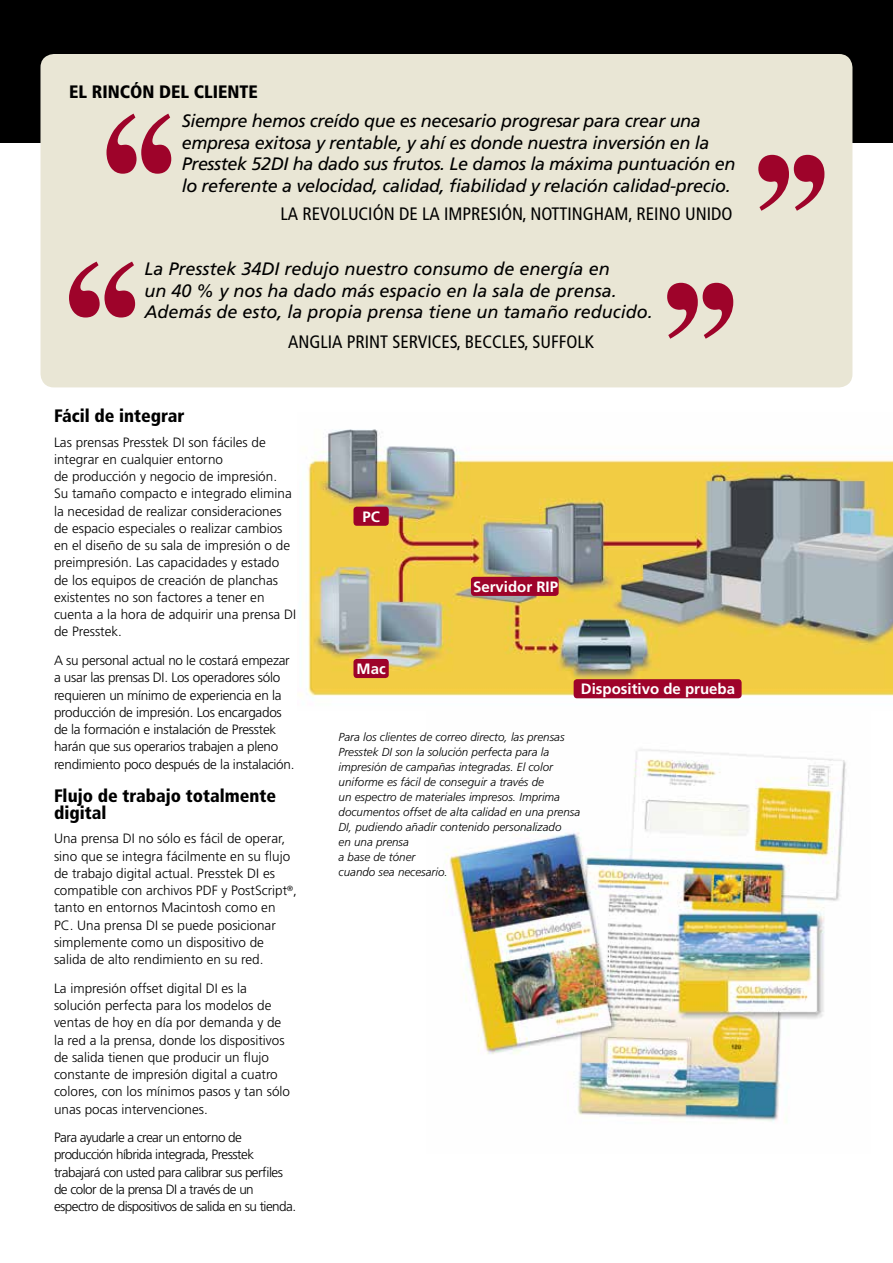
<style>
.page{position:relative;width:893px;height:1263px;background:#fff}
.page>*{position:absolute;margin:0;border:0;box-sizing:border-box;transform-origin:0 0}
.t1{font:italic 18px/21.6px "Frutiger LT Std";letter-spacing:-.02em;color:#000}
.t2{font:italic 18px/21.6px "Frutiger LT Std";color:#000}
.t3{font:condensed 18px "Frutiger LT Std";color:#000}
.t4{font:900 condensed 18px/16.8px "Frutiger LT Std";color:#000}
.t5{font:700 15px "Frutiger LT Std";color:#fff}
.t6{font:300 13.5px/17.2px "Frutiger LT Std";color:#000}
.t7{font:300 13.5px/17.2px "Frutiger LT Std";letter-spacing:-.02em;color:#000}
.t8{font:300 13.5px/17.2px "Frutiger LT Std";letter-spacing:-.04em;color:#000}
.t9{font:italic 300 11.7px/15px "Frutiger LT Std";color:#000}
</style>
<div class="page">
<img style="left:445px;top:749px;width:401px;height:373px">
<div style="left:0;top:0;width:893px;height:142px;background:#000"></div>
<div style="left:41px;top:54px;width:811px;height:333px;background:#e9e6d5;border-radius:14px"></div>
<img style="left:299px;top:429px;width:594px;height:270px">
<div style="left:353px;top:659px;width:36px;height:19px;background:#9e032a;border-radius:3px"></div>
<div style="left:353px;top:507px;width:36px;height:19px;background:#9e032a;border-radius:3px"></div>
<div style="left:471px;top:577px;width:88px;height:19px;background:#9e032a;border-radius:3px"></div>
<div style="left:574px;top:679px;width:168px;height:19px;background:#9e032a;border-radius:3px"></div>
<svg style="left:106px;top:114px;width:65px;height:60px"></svg>
<svg style="left:758px;top:155px;width:66px;height:56px"></svg>
<svg style="left:69px;top:262px;width:66px;height:55px"></svg>
<svg style="left:667px;top:283px;width:66px;height:56px"></svg>
<h1 class="t4" style="left:69px;top:83px;width:190px">EL RINCÓN DEL CLIENTE</h1>
<p class="t1" style="left:182px;top:110px;width:555px">Siempre hemos creído que es necesario progresar para crear una empresa exitosa y rentable, y ahí es donde nuestra inversión en la Presstek 52DI ha dado sus frutos. Le damos la máxima puntuación en lo referente a velocidad, calidad, fiabilidad y relación calidad-precio.</p>
<h1 class="t3" style="left:281px;top:203px;width:453px">LA REVOLUCIÓN DE LA IMPRESIÓN, NOTTINGHAM, REINO UNIDO</h1>
<h1 class="t2" style="left:144px;top:258px;width:510px">La Presstek 34DI redujo nuestro consumo de energía en<br>un 40 % y nos ha dado más espacio en la sala de prensa.<br>Además de esto, la propia prensa tiene un tamaño reducido.</h1>
<h1 class="t3" style="left:288px;top:331px;width:307px">ANGLIA PRINT SERVICES, BECCLES, SUFFOLK</h1>
<h1 class="t4" style="left:54px;top:408px;width:132px">Fácil de integrar</h1>
<p class="t6" style="left:54px;top:434px;width:244px">Las prensas Presstek DI son fáciles de integrar en cualquier entorno<br>de producción y negocio de impresión.<br>Su tamaño compacto e integrado elimina la necesidad de realizar consideraciones de espacio especiales o realizar cambios en el diseño de su sala de impresión o de preimpresión. Las capacidades y estado de los equipos de creación de planchas existentes no son factores a tener en cuenta a la hora de adquirir una prensa DI de Presstek.</p>
<p class="t7" style="left:54px;top:652px;width:242px">A su personal actual no le costará empezar a usar las prensas DI. Los operadores sólo requieren un mínimo de experiencia en la producción de impresión. Los encargados de la formación e instalación de Presstek harán que sus operarios trabajen a pleno rendimiento poco después de la instalación.</p>
<h1 class="t4" style="left:54px;top:787px;width:224px">Flujo de trabajo totalmente digital</h1>
<p class="t6" style="left:54px;top:830px;width:244px">Una prensa DI no sólo es fácil de operar, sino que se integra fácilmente en su flujo de trabajo digital actual. Presstek DI es compatible con archivos PDF y PostScript<sup>®</sup>, tanto en entornos Macintosh como en PC. Una prensa DI se puede posicionar simplemente como un dispositivo de salida de alto rendimiento en su red.</p>
<p class="t6" style="left:54px;top:980px;width:238px">La impresión offset digital DI es la solución perfecta para los modelos de ventas de hoy en día por demanda y de la red a la prensa, donde los dispositivos de salida tienen que producir un flujo constante de impresión digital a cuatro colores, con los mínimos pasos y tan sólo unas pocas intervenciones.</p>
<p class="t8" style="left:54px;top:1129px;width:244px">Para ayudarle a crear un entorno de producción híbrida integrada, Presstek trabajará con usted para calibrar sus perfiles de color de la prensa DI a través de un espectro de dispositivos de salida en su tienda.</p>
<p class="t5" style="left:362px;top:508px;width:19px">PC</p>
<p class="t5" style="left:357px;top:660px;width:31px">Mac</p>
<p class="t5" style="left:473px;top:578px;width:87px">Servidor RIP</p>
<p class="t5" style="left:581px;top:680px;width:156px">Dispositivo de prueba</p>
<p class="t9" style="left:339px;top:729px;width:243px">Para los clientes de correo directo, las prensas Presstek DI son la solución perfecta para la impresión de campañas integradas. El color uniforme es fácil de conseguir a través de<br>un espectro de materiales impresos. Imprima documentos offset de alta calidad en una prensa DI, pudiendo añadir contenido personalizado<br>en una prensa<br>a base de tóner<br>cuando sea necesario.</p>
</div>
